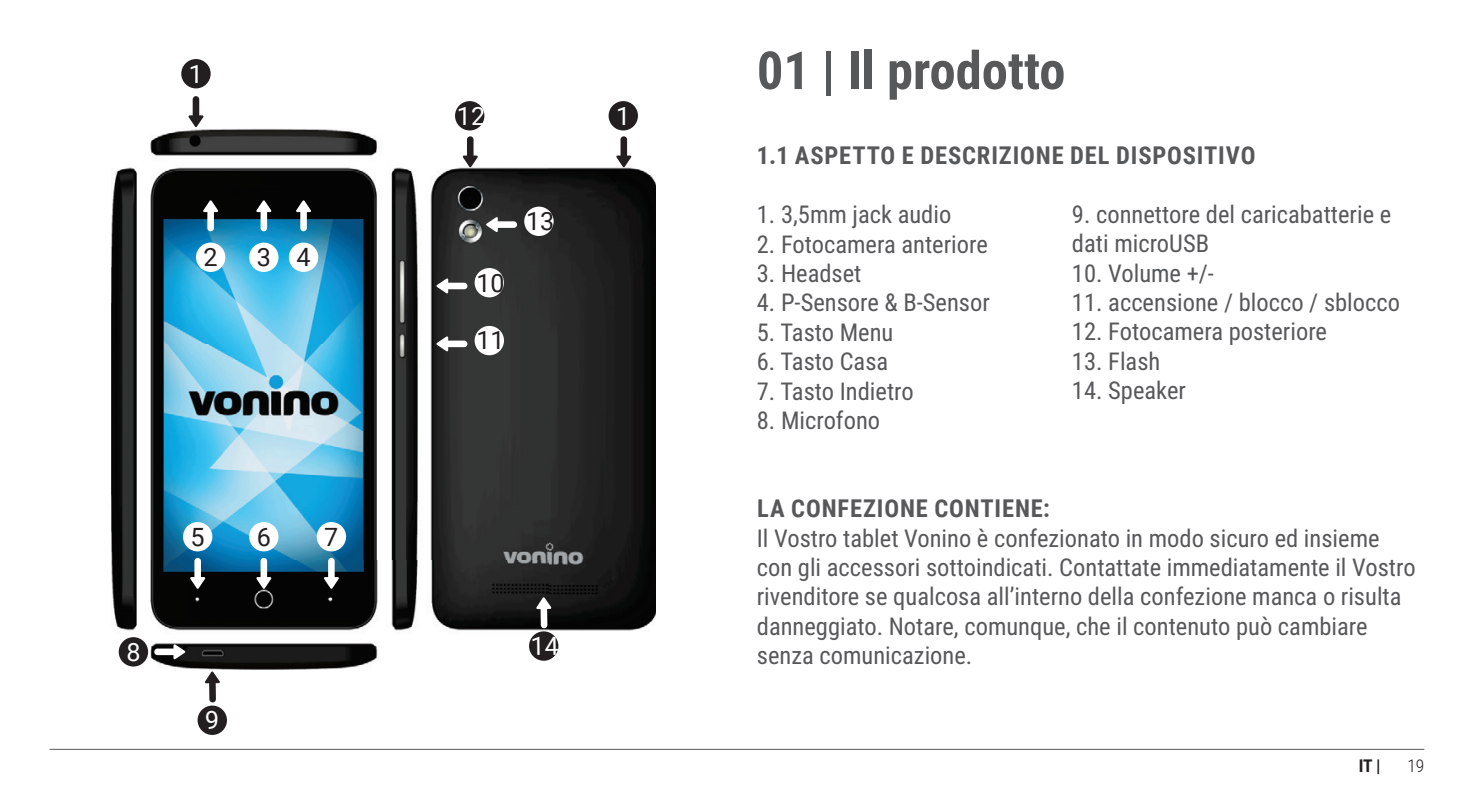
<style>
.page{position:relative;width:1474px;height:794px;background:#fff}
.page>*{position:absolute;margin:0;border:0;box-sizing:border-box;transform-origin:0 0}
.t1{font:700 52.5px "Roboto Condensed";color:#57585a}
.t2{font:25.2px "Roboto";color:#231f20}
.t3{font:25.2px "Roboto";color:#fff}
.t4{font:24.5px/29.4px "Roboto Condensed";color:#57585a}
.t5{font:700 24.5px "Roboto Condensed";letter-spacing:.035em;color:#57585a}
.t6{font:700 17.5px "Roboto Condensed";color:#231f20}
.t7{font:300 17.5px "Roboto Condensed";color:#231f20}
</style>
<div class="page">
<hr style="left:50px;top:748px;width:1374px;height:2px;background:#57585a">
<img style="left:111px;top:129px;width:544px;height:540px">
<div style="left:193px;top:96px;width:6px;height:26px;background:#231f20;border-radius:3px"></div>
<svg style="left:188px;top:115px;width:15px;height:12px"></svg>
<div style="left:181px;top:59px;width:30px;height:29px;background:#231f20;border-radius:50%"></div>
<div style="left:154px;top:648px;width:26px;height:7px;background:#fff;border-radius:3px"></div>
<svg style="left:173px;top:644px;width:12px;height:15px"></svg>
<div style="left:119px;top:637px;width:29px;height:29px;background:#231f20;border-radius:50%"></div>
<div style="left:620px;top:136px;width:7px;height:26px;background:#231f20;border-radius:3px"></div>
<svg style="left:616px;top:155px;width:15px;height:12px"></svg>
<div style="left:608px;top:101px;width:30px;height:29px;background:#231f20;border-radius:50%"></div>
<div style="left:467px;top:136px;width:6px;height:26px;background:#231f20;border-radius:3px"></div>
<svg style="left:463px;top:155px;width:15px;height:12px"></svg>
<div style="left:455px;top:101px;width:29px;height:29px;background:#231f20;border-radius:50%"></div>
<div style="left:260px;top:205px;width:7px;height:26px;background:#fff;border-radius:3px"></div>
<svg style="left:256px;top:200px;width:15px;height:12px"></svg>
<div style="left:249px;top:243px;width:29px;height:29px;background:#fff;border-radius:50%"></div>
<div style="left:207px;top:205px;width:7px;height:26px;background:#fff;border-radius:3px"></div>
<svg style="left:203px;top:200px;width:15px;height:12px"></svg>
<div style="left:196px;top:243px;width:29px;height:29px;background:#fff;border-radius:50%"></div>
<div style="left:300px;top:205px;width:7px;height:26px;background:#fff;border-radius:3px"></div>
<svg style="left:296px;top:200px;width:15px;height:12px"></svg>
<div style="left:289px;top:243px;width:29px;height:29px;background:#fff;border-radius:50%"></div>
<div style="left:194px;top:558px;width:7px;height:26px;background:#fff;border-radius:3px"></div>
<svg style="left:190px;top:577px;width:15px;height:12px"></svg>
<div style="left:183px;top:522px;width:29px;height:29px;background:#fff;border-radius:50%"></div>
<div style="left:328px;top:558px;width:7px;height:26px;background:#fff;border-radius:3px"></div>
<svg style="left:324px;top:577px;width:15px;height:12px"></svg>
<div style="left:317px;top:522px;width:29px;height:29px;background:#fff;border-radius:50%"></div>
<div style="left:260px;top:558px;width:7px;height:26px;background:#fff;border-radius:3px"></div>
<svg style="left:256px;top:577px;width:15px;height:12px"></svg>
<div style="left:249px;top:522px;width:29px;height:29px;background:#fff;border-radius:50%"></div>
<div style="left:491px;top:221px;width:26px;height:7px;background:#fff;border-radius:3px"></div>
<svg style="left:486px;top:217px;width:12px;height:15px"></svg>
<div style="left:524px;top:207px;width:29px;height:29px;background:#fff;border-radius:50%"></div>
<div style="left:441px;top:283px;width:26px;height:6px;background:#fff;border-radius:3px"></div>
<svg style="left:436px;top:278px;width:12px;height:15px"></svg>
<div style="left:474px;top:268px;width:30px;height:29px;background:#fff;border-radius:50%"></div>
<div style="left:441px;top:340px;width:26px;height:7px;background:#fff;border-radius:3px"></div>
<svg style="left:436px;top:336px;width:12px;height:15px"></svg>
<div style="left:474px;top:326px;width:30px;height:29px;background:#fff;border-radius:50%"></div>
<div style="left:209px;top:676px;width:7px;height:26px;background:#231f20;border-radius:3px"></div>
<svg style="left:205px;top:671px;width:15px;height:12px"></svg>
<div style="left:197px;top:705px;width:30px;height:30px;background:#231f20;border-radius:50%"></div>
<div style="left:540px;top:602px;width:7px;height:26px;background:#fff;border-radius:3px"></div>
<svg style="left:536px;top:597px;width:15px;height:12px"></svg>
<svg style="left:529px;top:631px;width:29px;height:30px"></svg>
<svg style="left:532px;top:637px;width:26px;height:18px"></svg>
<p class="t3" style="left:189px;top:56px;width:16px">1</p>
<p class="t2" style="left:203px;top:239px;width:16px">2</p>
<p class="t2" style="left:257px;top:239px;width:55px">3 4</p>
<p class="t3" style="left:126px;top:634px;width:16px">8</p>
<p class="t2" style="left:191px;top:519px;width:16px">5</p>
<p class="t2" style="left:257px;top:519px;width:16px">6</p>
<p class="t2" style="left:324px;top:519px;width:16px">7</p>
<p class="t3" style="left:457px;top:98px;width:30px">12</p>
<p class="t3" style="left:616px;top:98px;width:16px">1</p>
<p class="t2" style="left:476px;top:265px;width:30px">10</p>
<p class="t2" style="left:476px;top:323px;width:30px">11</p>
<p class="t2" style="left:526px;top:204px;width:30px">13</p>
<h1 class="t1" style="left:756px;top:34px;width:310px">01 | Il prodotto</h1>
<p class="t5" style="left:756px;top:138px;width:500px">1.1 ASPETTO E DESCRIZIONE DEL DISPOSITIVO</p>
<p class="t4" style="left:756px;top:199px;width:196px">1. 3,5mm jack audio</p>
<p class="t4" style="left:756px;top:228px;width:232px">2. Fotocamera anteriore</p>
<p class="t4" style="left:756px;top:258px;width:106px">3. Headset</p>
<p class="t4" style="left:756px;top:287px;width:234px">4. P-Sensore &amp; B-Sensor</p>
<p class="t4" style="left:756px;top:316px;width:138px">5. Tasto Menu</p>
<p class="t4" style="left:756px;top:346px;width:133px">6. Tasto Casa</p>
<p class="t4" style="left:756px;top:375px;width:158px">7. Tasto Indietro</p>
<p class="t4" style="left:756px;top:405px;width:125px">8. Microfono</p>
<p class="t4" style="left:1071px;top:198px;width:321px">9. connettore del caricabatterie e dati microUSB</p>
<p class="t4" style="left:1071px;top:257px;width:144px">10. Volume +/-</p>
<p class="t4" style="left:1071px;top:287px;width:330px">11. accensione / blocco / sblocco</p>
<p class="t4" style="left:1071px;top:316px;width:256px">12. Fotocamera posteriore</p>
<p class="t4" style="left:1071px;top:345px;width:90px">13. Flash</p>
<p class="t4" style="left:1071px;top:375px;width:115px">14. Speaker</p>
<p class="t5" style="left:757px;top:491px;width:294px">LA CONFEZIONE CONTIENE:</p>
<p class="t4" style="left:756px;top:522px;width:660px">Il Vostro tablet Vonino è confezionato in modo sicuro ed insieme con gli accessori sottoindicati. Contattate immediatamente il Vostro rivenditore se qualcosa all’interno della confezione manca o risulta danneggiato. Notare, comunque, che il contenuto può cambiare senza comunicazione.</p>
<p class="t6" style="left:1358px;top:754px;width:23px">IT |</p>
<p class="t7" style="left:1407px;top:754px;width:19px">19</p>
</div>
